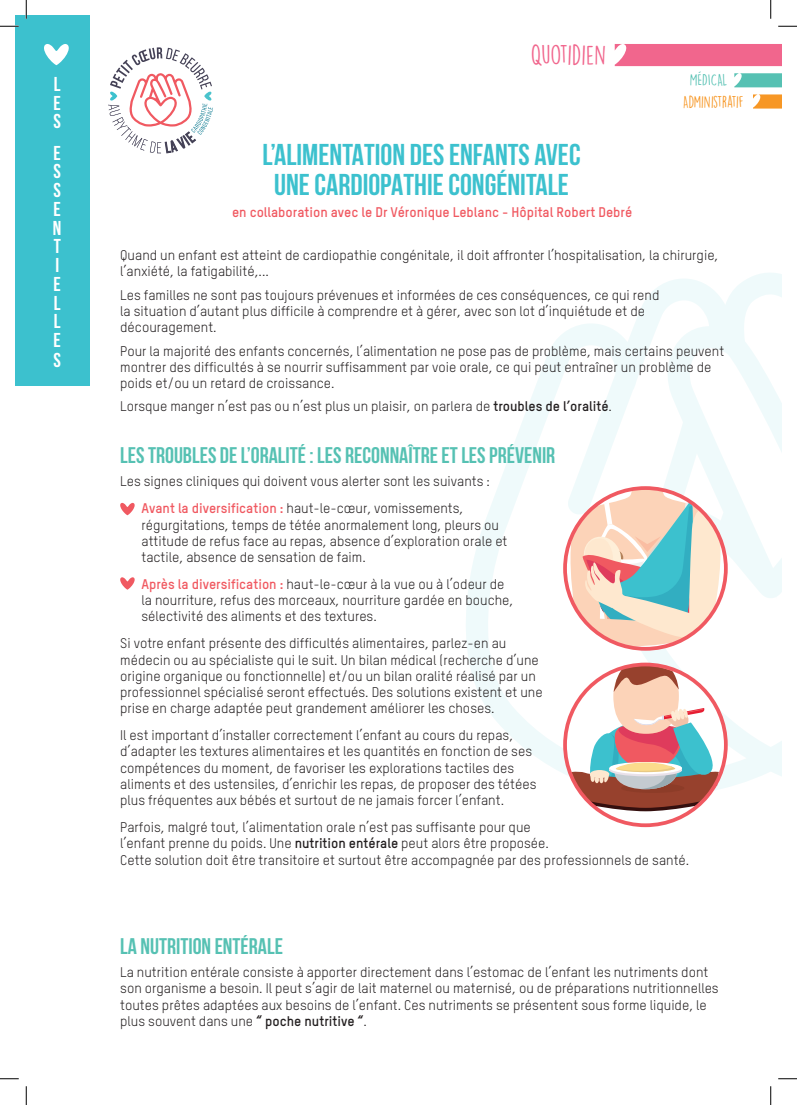
<style>
.page{position:relative;width:797px;height:1105px;background:#fff}
.page>*{position:absolute;margin:0;border:0;box-sizing:border-box;transform-origin:0 0}
.t1{font:700 30px/30px "Bebas Neue";color:#3cc1ce;text-align:center}
.t2{font:25px "DK Lemon Yellow Sun";color:#f1668d}
.t3{font:700 22.5px "Bebas Neue";color:#56c1b3}
.t4{font:700 20px/18.9px "Bebas Neue";color:#fff;text-align:justify}
.t5{font:15px "DK Lemon Yellow Sun";letter-spacing:-.015em;color:#f79725}
.t6{font:15px "DK Lemon Yellow Sun";color:#56c1b3}
.t7{font:13.75px/16.2px "TSTAR";color:#231f20}
.t8{font:700 13.75px "TSTAR";color:#f05961}
.s1{font-weight:700}
.s2{font-weight:700;color:#f05961}
</style>
<div class="page">
<div style="left:614px;top:44px;width:167px;height:22px;background:#f1668d"></div>
<svg style="left:734px;top:73px;width:47px;height:14px"></svg>
<div style="left:16px;top:16px;width:74px;height:370px;background:#3cc1ce"></div>
<svg style="left:44px;top:44px;width:25px;height:21px"></svg>
<svg style="left:753px;top:94px;width:28px;height:15px"></svg>
<svg style="left:466px;top:273px;width:315px;height:514px"></svg>
<svg style="left:108px;top:47px;width:105px;height:106px"></svg>
<svg style="left:120px;top:503px;width:15px;height:12px"></svg>
<svg style="left:120px;top:577px;width:15px;height:13px"></svg>
<svg style="left:563px;top:486px;width:164px;height:165px"></svg>
<svg style="left:563px;top:663px;width:164px;height:164px"></svg>
<svg style="left:0;top:25px;width:19px;height:2px"></svg>
<svg style="left:778px;top:25px;width:19px;height:2px"></svg>
<svg style="left:0;top:1078px;width:19px;height:1px"></svg>
<svg style="left:778px;top:1078px;width:19px;height:1px"></svg>
<svg style="left:25px;top:0;width:2px;height:19px"></svg>
<svg style="left:25px;top:1086px;width:2px;height:19px"></svg>
<svg style="left:770px;top:0;width:1px;height:19px"></svg>
<svg style="left:770px;top:1086px;width:1px;height:19px"></svg>
<h3 class="t4" style="left:54px;top:74px;width:9px">L E S</h3>
<h3 class="t4" style="left:53px;top:143px;width:10px">E S S E N T I E L L E S</h3>
<h2 class="t2" style="left:531px;top:39px;width:77px">QUOTIDIEN</h2>
<h1 class="t1" style="left:262px;top:139px;width:319px">L’ALIMENTATION DES ENFANTS AVEC<br>UNE CARDIOPATHIE CONGÉNITALE</h1>
<p class="t8" style="left:232px;top:203px;width:402px">en collaboration avec le Dr Véronique Leblanc - Hôpital Robert Debré</p>
<p class="t6" style="left:689px;top:71px;width:39px">MÉDICAL</p>
<p class="t5" style="left:683px;top:92px;width:62px">ADMINISTRATIF</p>
<p class="t7" style="left:120px;top:247px;width:599px">Quand un enfant est atteint de cardiopathie congénitale, il doit affronter l’hospitalisation, la chirurgie, l’anxiété, la fatigabilité,...</p>
<p class="t7" style="left:120px;top:287px;width:540px">Les familles ne sont pas toujours prévenues et informées de ces conséquences, ce qui rend la situation d’autant plus difficile à comprendre et à gérer, avec son lot d’inquiétude et de découragement.</p>
<p class="t7" style="left:120px;top:342px;width:605px">Pour la majorité des enfants concernés, l’alimentation ne pose pas de problème, mais certains peuvent montrer des difficultés à se nourrir suffisamment par voie orale, ce qui peut entraîner un problème de poids et/ou un retard de croissance.</p>
<p class="t7" style="left:120px;top:398px;width:493px">Lorsque manger n’est pas ou n’est plus un plaisir, on parlera de <span class="s1">troubles de l’oralité</span>.</p>
<h3 class="t3" style="left:120px;top:443px;width:436px">LES TROUBLES DE L’ORALITÉ : LES RECONNAÎTRE ET LES PRÉVENIR</h3>
<p class="t7" style="left:120px;top:468px;width:371px;line-height:26.9px;text-align:center">Les signes cliniques qui doivent vous alerter sont les suivants :<br><span class="s2">Avant la diversification :</span> haut-le-cœur, vomissements,</p>
<p class="t7" style="left:141px;top:516px;width:367px">régurgitations, temps de tétée anormalement long, pleurs ou attitude de refus face au repas, absence d’exploration orale et tactile, absence de sensation de faim.</p>
<p class="t7" style="left:141px;top:576px;width:373px"><span class="s2">Après la diversification :</span> haut-le-cœur à la vue ou à l’odeur de la nourriture, refus des morceaux, nourriture gardée en bouche, sélectivité des aliments et des textures.</p>
<p class="t7" style="left:120px;top:635px;width:424px">Si votre enfant présente des difficultés alimentaires, parlez-en au médecin ou au spécialiste qui le suit. Un bilan médical (recherche d’une origine organique ou fonctionnelle) et/ou un bilan oralité réalisé par un professionnel spécialisé seront effectués. Des solutions existent et une prise en charge adaptée peut grandement améliorer les choses.</p>
<p class="t7" style="left:120px;top:727px;width:418px">Il est important d’installer correctement l’enfant au cours du repas, d’adapter les textures alimentaires et les quantités en fonction de ses compétences du moment, de favoriser les explorations tactiles des aliments et des ustensiles, d’enrichir les repas, de proposer des tétées plus fréquentes aux bébés et surtout de ne jamais forcer l’enfant.</p>
<p class="t7" style="left:120px;top:819px;width:570px">Parfois, malgré tout, l’alimentation orale n’est pas suffisante pour que<br>l’enfant prenne du poids. Une <span class="s1">nutrition entérale</span> peut alors être proposée.<br>Cette solution doit être transitoire et surtout être accompagnée par des professionnels de santé.</p>
<h3 class="t3" style="left:120px;top:934px;width:164px">LA NUTRITION ENTÉRALE</h3>
<p class="t7" style="left:120px;top:964px;width:600px">La nutrition entérale consiste à apporter directement dans l’estomac de l’enfant les nutriments dont son organisme a besoin. Il peut s’agir de lait maternel ou maternisé, ou de préparations nutritionnelles toutes prêtes adaptées aux besoins de l’enfant. Ces nutriments se présentent sous forme liquide, le plus souvent dans une <span class="s1">“ poche nutritive “</span>.</p>
</div>
